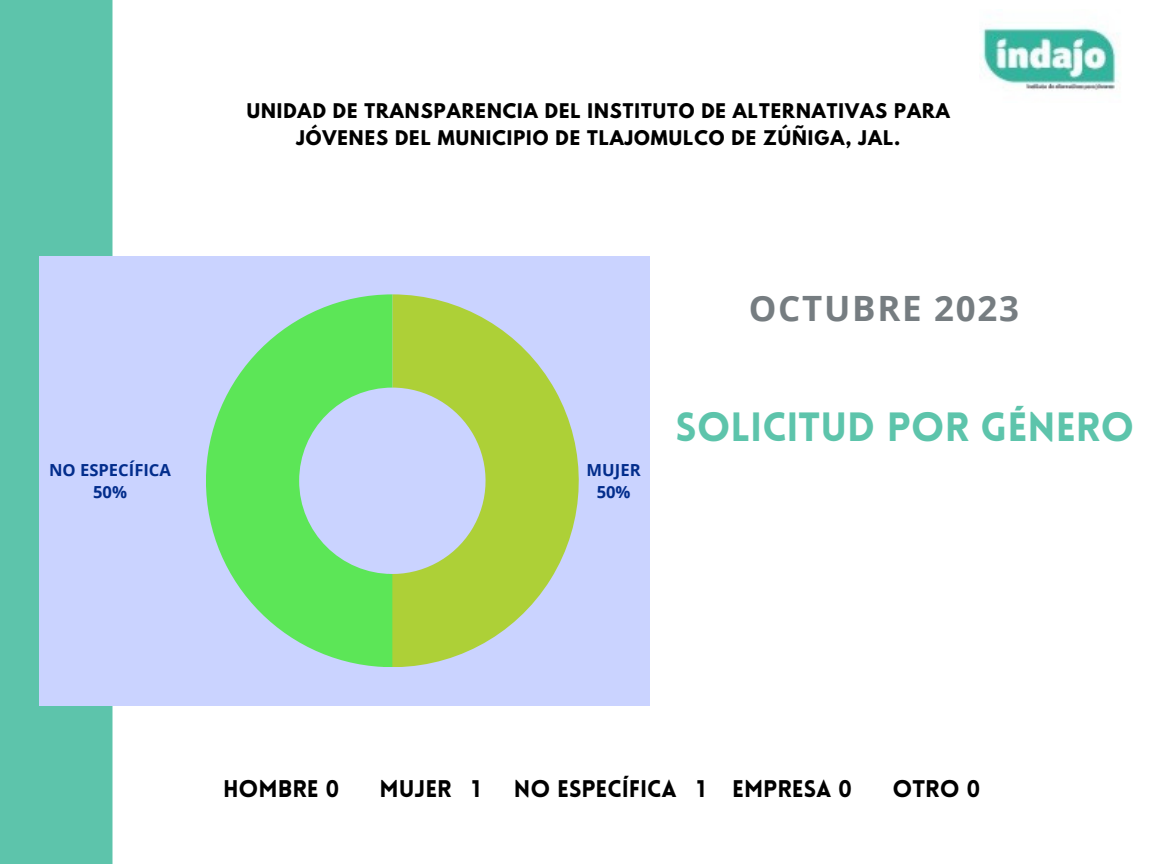
<style>
.page{position:relative;width:1152px;height:864px;background:#fff}
.page>*{position:absolute;margin:0;border:0;box-sizing:border-box;transform-origin:0 0}
.t1{font:900 39.9px "Lovelo";color:#5dc4ab}
.t2{font:700 34.8px "Open Sans";letter-spacing:.05em;color:#767d81}
.t3{font:900 23.55px "Lovelo";color:#000}
.t4{font:700 17.85px/27px "League Spartan";letter-spacing:.055em;color:#000;text-align:center}
.t5{font:700 16.65px "Open Sans";color:#022d8c}
</style>
<div class="page">
<div style="left:0;top:0;width:112px;height:864px;background:#5dc4ab"></div>
<div style="left:39px;top:256px;width:611px;height:450px;background:#cad3ff"></div>
<svg style="left:392px;top:294px;width:187px;height:373px;fill:#add037"></svg>
<svg style="left:206px;top:294px;width:186px;height:373px;fill:#5ce657"></svg>
<img style="left:981px;top:26px;width:139px;height:64px">
<p class="t5" style="left:49px;top:458px;width:123px">NO ESPECÍFICA</p>
<p class="t5" style="left:93px;top:480px;width:35px">50%</p>
<p class="t4" style="left:247px;top:100px;width:705px">UNIDAD DE TRANSPARENCIA DEL INSTITUTO DE ALTERNATIVAS PARA<br>JÓVENES DEL MUNICIPIO DE TLAJOMULCO DE ZÚÑIGA, JAL.</p>
<p class="t2" style="left:749px;top:284px;width:272px">OCTUBRE 2023</p>
<p class="t5" style="left:587px;top:458px;width:56px">MUJER</p>
<p class="t5" style="left:597px;top:480px;width:35px">50%</p>
<p class="t1" style="left:676px;top:411px;width:460px">SOLICITUD POR GÉNERO</p>
<p class="t3" style="left:223px;top:779px;width:118px">HOMBRE 0</p>
<p class="t3" style="left:380px;top:779px;width:103px">MUJER 1</p>
<p class="t3" style="left:514px;top:779px;width:340px">NO ESPECÍFICA 1 EMPRESA 0</p>
<p class="t3" style="left:892px;top:779px;width:89px">OTRO 0</p>
</div>
